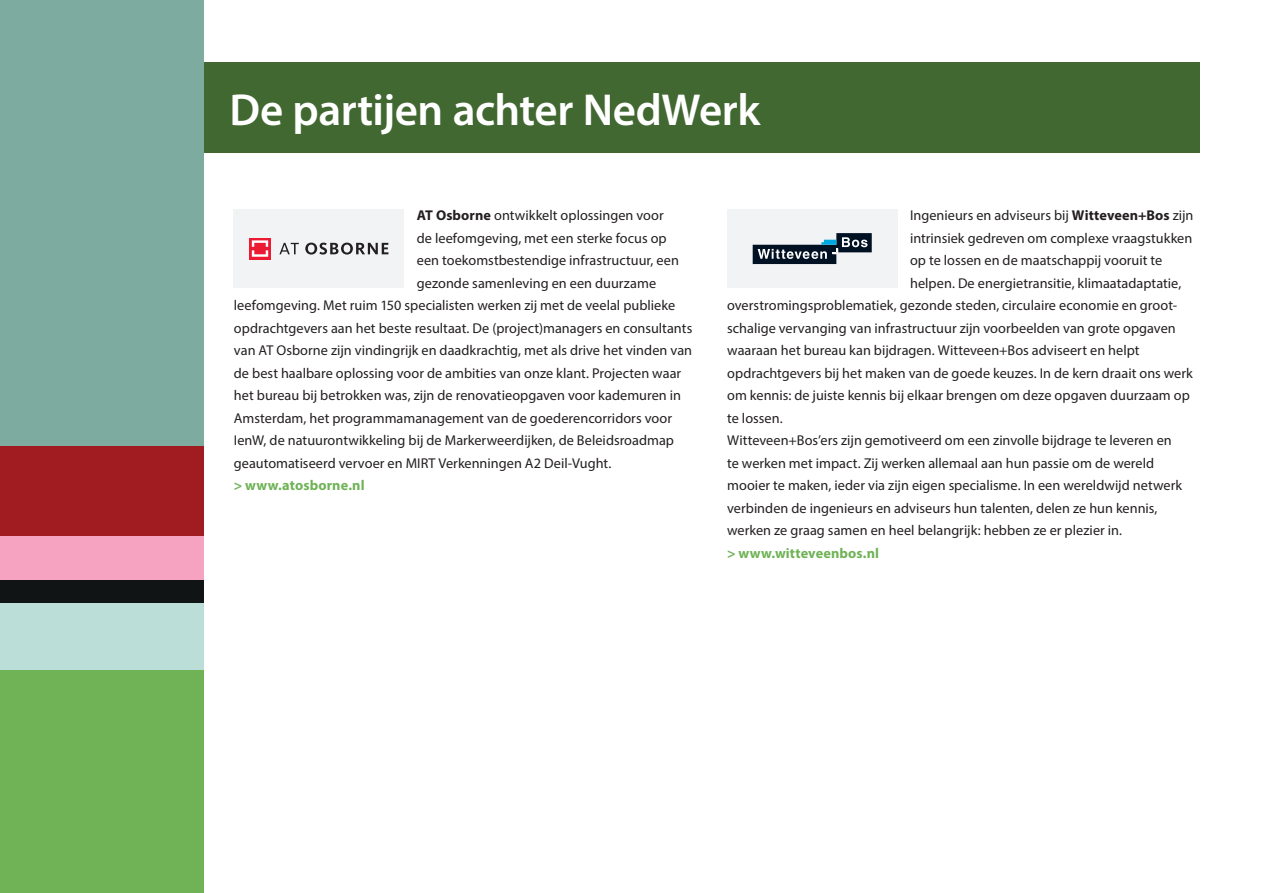
<style>
.page{position:relative;width:1263px;height:893px;background:#fff}
.page>*{position:absolute;margin:0;border:0;box-sizing:border-box;transform-origin:0 0}
.t1{font:600 45px "Myriad Pro";letter-spacing:-.01em;color:#fff}
.body{font:14.25px/22.5px "Myriad Pro";letter-spacing:.005em;color:#231f20}
.body-2{font:700 14.25px "Myriad Pro";letter-spacing:.01em;color:#6fb356}
.s1{font-weight:700}
</style>
<div class="page">
<div style="left:0;top:0;width:1263px;height:446px;background:#7daba0"></div>
<div style="left:0;top:446px;width:442px;height:90px;background:#a01c20"></div>
<div style="left:0;top:536px;width:821px;height:44px;background:#f5a3c1"></div>
<div style="left:0;top:670px;width:1263px;height:223px;background:#6fb356"></div>
<div style="left:0;top:603px;width:1263px;height:67px;background:#bbded8"></div>
<div style="left:0;top:580px;width:1263px;height:23px;background:#101414"></div>
<div style="left:204px;top:0;width:1059px;height:893px;background:#fff"></div>
<div style="left:234px;top:209px;width:170px;height:79px;background:#f2f3f4"></div>
<svg style="left:279px;top:243px;width:20px;height:11px"></svg>
<svg style="left:305px;top:243px;width:83px;height:12px"></svg>
<svg style="left:249px;top:238px;width:22px;height:21px"></svg>
<svg style="left:252px;top:240px;width:16px;height:17px"></svg>
<div style="left:727px;top:209px;width:170px;height:79px;background:#f2f3f4"></div>
<svg style="left:753px;top:233px;width:119px;height:31px"></svg>
<div style="left:204px;top:63px;width:995px;height:90px;background:#426831"></div>
<p class="t1" style="left:230px;top:81px;width:532px">De partijen achter NedWerk</p>
<p class="body" style="left:417px;top:204px;width:249px"><span class="s1">AT Osborne</span> ontwikkelt oplossingen voor</p>
<p class="body" style="left:417px;top:227px;width:251px">de leefomgeving, met een sterke focus op</p>
<p class="body" style="left:417px;top:249px;width:264px">een toekomstbestendige infrastructuur, een</p>
<p class="body" style="left:417px;top:272px;width:241px">gezonde samenleving en een duurzame</p>
<p class="body" style="left:234px;top:294px;width:443px">leefomgeving. Met ruim 150 specialisten werken zij met de veelal publieke</p>
<p class="body" style="left:234px;top:317px;width:460px">opdrachtgevers aan het beste resultaat. De (project)managers en consultants</p>
<p class="body" style="left:234px;top:339px;width:460px">van AT Osborne zijn vindingrijk en daadkrachtig, met als drive het vinden van</p>
<p class="body" style="left:234px;top:362px;width:449px">de best haalbare oplossing voor de ambities van onze klant. Projecten waar</p>
<p class="body" style="left:234px;top:384px;width:449px">het bureau bij betrokken was, zijn de renovatieopgaven voor kademuren in</p>
<p class="body" style="left:234px;top:407px;width:440px">Amsterdam, het programmamanagement van de goederencorridors voor</p>
<p class="body" style="left:234px;top:429px;width:442px">IenW, de natuurontwikkeling bij de Markerweerdijken, de Beleidsroadmap</p>
<p class="body" style="left:234px;top:452px;width:379px">geautomatiseerd vervoer en MIRT Verkenningen A2 Deil-Vught.</p>
<p class="body-2" style="left:234px;top:476px;width:132px">&gt; www.atosborne.nl</p>
<p class="body" style="left:910px;top:204px;width:285px">Ingenieurs en adviseurs bij <span class="s1">Witteveen+Bos</span> zijn</p>
<p class="body" style="left:910px;top:227px;width:284px">intrinsiek gedreven om complexe vraagstukken</p>
<p class="body" style="left:910px;top:249px;width:254px">op te lossen en de maatschappij vooruit te</p>
<p class="body" style="left:910px;top:272px;width:273px">helpen. De energietransitie, klimaatadaptatie,</p>
<p class="body" style="left:727px;top:294px;width:451px">overstromingsproblematiek, gezonde steden, circulaire economie en groot-</p>
<p class="body" style="left:727px;top:317px;width:450px">schalige vervanging van infrastructuur zijn voorbeelden van grote opgaven</p>
<p class="body" style="left:727px;top:339px;width:414px">waaraan het bureau kan bijdragen. Witteveen+Bos adviseert en helpt</p>
<p class="body" style="left:727px;top:362px;width:467px">opdrachtgevers bij het maken van de goede keuzes. In de kern draait ons werk</p>
<p class="body" style="left:727px;top:384px;width:464px">om kennis: de juiste kennis bij elkaar brengen om deze opgaven duurzaam op</p>
<p class="body" style="left:727px;top:407px;width:57px">te lossen.</p>
<p class="body" style="left:727px;top:429px;width:456px">Witteveen+Bos’ers zijn gemotiveerd om een zinvolle bijdrage te leveren en te werken met impact. Zij werken allemaal aan hun passie om de wereld mooier te maken, ieder via zijn eigen specialisme. In een wereldwijd netwerk verbinden de ingenieurs en adviseurs hun talenten, delen ze hun kennis, werken ze graag samen en heel belangrijk: hebben ze er plezier in.</p>
<p class="body-2" style="left:727px;top:544px;width:153px">&gt; www.witteveenbos.nl</p>
</div>
